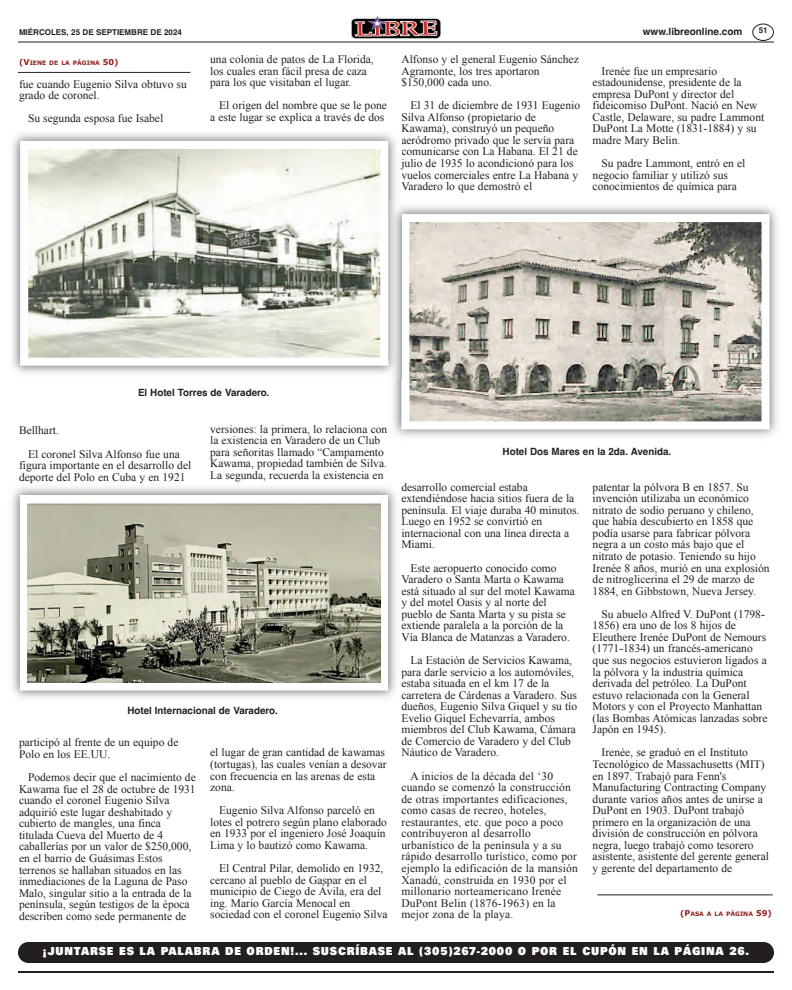
<style>
.page{position:relative;width:792px;height:990px;background:#fff}
.page>*{position:absolute;margin:0;border:0;box-sizing:border-box;transform-origin:0 0}
.t1{font:12px "Univers Ultra Bold DTC";letter-spacing:.065em;color:#fff;scale:.92 1}
.t2{font:11.5px/11.6px "Times New Roman";color:#231f20}
.t3{font:700 10px "Helvetica";color:#231f20}
.t4{font:700 8px "Helvetica";color:#231f20}
.t5{font:700 6px "Verdana";color:#91211f}
.s1{font-size:8px}
</style>
<div class="page">
<hr style="left:18px;top:42px;width:756px;height:1px;background:#231f20">
<img style="left:351px;top:16px;width:90px;height:22px">
<svg style="left:752px;top:24px;width:22px;height:17px"></svg>
<hr style="left:18px;top:971px;width:756px;height:2px;background:#231f20">
<hr style="left:18px;top:72px;width:172px;height:1px;background:#231f20">
<hr style="left:597px;top:894px;width:176px;height:1px;background:#231f20">
<img style="left:393px;top:378px;width:384px;height:59px">
<img style="left:401px;top:206px;width:376px;height:172px">
<img style="left:410px;top:223px;width:351px;height:197px">
<div style="left:401px;top:214px;width:369px;height:215px;border:8px solid #fff"></div>
<img style="left:12px;top:482px;width:384px;height:216px">
<svg style="left:29px;top:482px;width:19px;height:1px"></svg>
<img style="left:28px;top:503px;width:352px;height:180px">
<img style="left:12px;top:133px;width:389px;height:245px">
<img style="left:29px;top:150px;width:350px;height:207px">
<div style="left:20px;top:141px;width:368px;height:225px;border:8px solid #fff"></div>
<div style="left:18px;top:942px;width:756px;height:21px;background:#231f20;border-radius:10px"></div>
<p class="t4" style="left:19px;top:29px;width:164px">MIÉRCOLES, 25 DE SEPTIEMBRE DE 2024</p>
<p class="t3" style="left:643px;top:27px;width:101px">www.libreonline.com</p>
<p class="t4" style="left:759px;top:27px;width:10px">51</p>
<p class="t5" style="left:19px;top:59px;width:101px"><span class="s1">(V</span>IENE DE LA PÁGINA <span class="s1">50)</span></p>
<p class="t2" style="left:19px;top:78px;width:169px">fue cuando Eugenio Silva obtuvo su grado de coronel.</p>
<p class="t2" style="left:28px;top:113px;width:137px">Su segunda esposa fue Isabel</p>
<p class="t2" style="left:210px;top:53px;width:165px">una colonia de patos de La Florida, los cuales eran fácil presa de caza para los que visitaban el lugar.</p>
<p class="t2" style="left:210px;top:100px;width:178px;text-align:right">El origen del nombre que se le pone<br>a este lugar se explica a través de dos</p>
<p class="t2" style="left:401px;top:53px;width:179px">Alfonso y el general Eugenio Sánchez<br>Agramonte, los tres aportaron $150,000 cada uno.</p>
<p class="t2" style="left:401px;top:100px;width:180px;text-indent:9px">El 31 de diciembre de 1931 Eugenio Silva Alfonso (propietario de Kawama), construyó un pequeño aeródromo privado que le servía para comunicarse con La Habana. El 21 de julio de 1935 lo acondicionó para los vuelos comerciales entre La Habana y Varadero lo que demostró el</p>
<p class="t2" style="left:593px;top:65px;width:173px;text-indent:9px">Irenée fue un empresario estadounidense, presidente de la empresa DuPont y director del fideicomiso DuPont. Nació en New<br>Castle, Delaware, su padre Lammont<br>DuPont La Motte (1831-1884) y su madre Mary Belin.</p>
<p class="t2" style="left:593px;top:157px;width:154px;text-indent:9px">Su padre Lammont, entró en el negocio familiar y utilizó sus conocimientos de química para</p>
<p class="t3" style="left:138px;top:389px;width:133px">El Hotel Torres de Varadero.</p>
<p class="t2" style="left:28px;top:419px;width:153px;line-height:23.1px;text-indent:-9px">Bellhart.<br>El coronel Silva Alfonso fue una</p>
<p class="t2" style="left:19px;top:459px;width:174px">figura importante en el desarrollo del deporte del Polo en Cuba y en 1921</p>
<p class="t2" style="left:210px;top:423px;width:179px">versiones: la primera, lo relaciona con la existencia en Varadero de un Club para señoritas llamado “Campamento Kawama, propiedad también de Silva.<br>La segunda, recuerda la existencia en</p>
<p class="t3" style="left:127px;top:706px;width:152px">Hotel Internacional de Varadero.</p>
<p class="t2" style="left:19px;top:737px;width:161px">participó al frente de un equipo de<br>Polo en los EE.UU.</p>
<p class="t2" style="left:19px;top:771px;width:178px;text-indent:9px">Podemos decir que el nacimiento de Kawama fue el 28 de octubre de 1931 cuando el coronel Eugenio Silva adquirió este lugar deshabitado y cubierto de mangles, una finca titulada Cueva del Muerto de 4 caballerías por un valor de $250,000, en el barrio de Guásimas Estos terrenos se hallaban situados en las inmediaciones de la Laguna de Paso Malo, singular sitio a la entrada de la península, según testigos de la época describen como sede permanente de</p>
<p class="t2" style="left:210px;top:747px;width:178px">el lugar de gran cantidad de kawamas (tortugas), las cuales venían a desovar con frecuencia en las arenas de esta zona.</p>
<p class="t2" style="left:210px;top:805px;width:178px;text-indent:9px">Eugenio Silva Alfonso parceló en lotes el potrero según plano elaborado en 1933 por el ingeniero José Joaquín Lima y lo bautizó como Kawama.</p>
<p class="t2" style="left:210px;top:862px;width:179px;text-indent:9px">El Central Pilar, demolido en 1932, cercano al pueblo de Gaspar en el municipio de Ciego de Ávila, era del ing. Mario García Menocal en sociedad con el coronel Eugenio Silva</p>
<p class="t3" style="left:503px;top:447px;width:170px">Hotel Dos Mares en la 2da. Avenida.</p>
<p class="t2" style="left:401px;top:481px;width:180px">desarrollo comercial estaba extendiéndose hacia sitios fuera de la península. El viaje duraba 40 minutos.<br>Luego en 1952 se convirtió en internacional con una línea directa a<br>Miami.</p>
<p class="t2" style="left:401px;top:562px;width:175px;text-indent:9px">Este aeropuerto conocido como<br>Varadero o Santa Marta o Kawama está situado al sur del motel Kawama y del motel Oasis y al norte del pueblo de Santa Marta y su pista se extiende paralela a la porción de la<br>Vía Blanca de Matanzas a Varadero.</p>
<p class="t2" style="left:401px;top:654px;width:177px;text-indent:9px">La Estación de Servicios Kawama, para darle servicio a los automóviles, estaba situada en el km 17 de la carretera de Cárdenas a Varadero. Sus dueños, Eugenio Silva Giquel y su tío<br>Evelio Giquel Echevarría, ambos miembros del Club Kawama, Cámara de Comercio de Varadero y del Club<br>Náutico de Varadero.</p>
<p class="t2" style="left:401px;top:770px;width:178px;text-indent:9px">A inicios de la década del ‘30 cuando se comenzó la construcción de otras importantes edificaciones, como casas de recreo, hoteles, restaurantes, etc. que poco a poco contribuyeron al desarrollo urbanístico de la península y a su rápido desarrollo turístico, como por ejemplo la edificación de la mansión<br>Xanadú, construida en 1930 por el millonario norteamericano Irenée<br>DuPont Belin (1876-1963) en la mejor zona de la playa.</p>
<p class="t2" style="left:593px;top:481px;width:179px">patentar la pólvora B en 1857. Su invención utilizaba un económico nitrato de sodio peruano y chileno, que había descubierto en 1858 que podía usarse para fabricar pólvora negra a un costo más bajo que el nitrato de potasio. Teniendo su hijo Irenée 8 años, murió en una explosión de nitroglicerina el 29 de marzo de 1884, en Gibbstown, Nueva Jersey.</p>
<p class="t2" style="left:593px;top:608px;width:176px;text-indent:9px">Su abuelo Alfred V. DuPont (1798-<br>1856) era uno de los 8 hijos de<br>Eleuthere Irenée DuPont de Nemours (1771-1834) un francés-americano que sus negocios estuvieron ligados a la pólvora y la industria química derivada del petróleo. La DuPont estuvo relacionada con la General<br>Motors y con el Proyecto Manhattan (las Bombas Atómicas lanzadas sobre<br>Japón en 1945).</p>
<p class="t2" style="left:593px;top:747px;width:178px;text-indent:9px">Irenée, se graduó en el Instituto Tecnológico de Massachusetts (MIT) en 1897. Trabajó para Fenn's Manufacturing Contracting Company durante varios años antes de unirse a DuPont en 1903. DuPont trabajó primero en la organización de una división de construcción en pólvora negra, luego trabajó como tesorero asistente, asistente del gerente general y gerente del departamento de</p>
<p class="t5" style="left:680px;top:910px;width:93px"><span class="s1">(P</span>ASA A LA PÁGINA <span class="s1">59)</span></p>
<p class="t1" style="left:43px;top:947px;width:769px">¡JUNTARSE ES LA PALABRA DE ORDEN!... SUSCRÍBASE AL (305)267-2000 O POR EL CUPÓN EN LA PÁGINA 26.</p>
</div>
